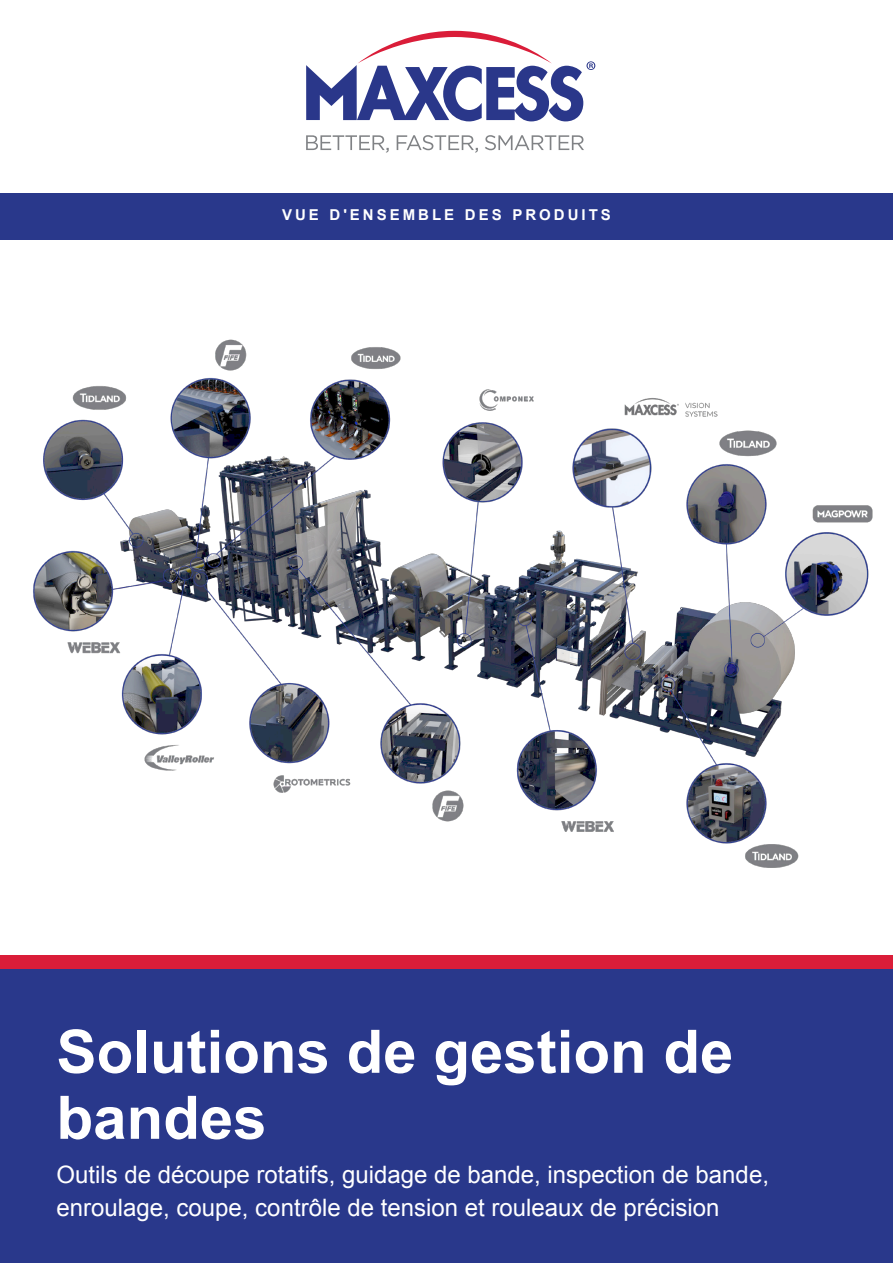
<style>
.page{position:relative;width:893px;height:1263px;background:#fff}
.page>*{position:absolute;margin:0;border:0;box-sizing:border-box;transform-origin:0 0}
.Headline_Titel{font:700 60px/66px "Arial";color:#fff}
.Subline_Titel{font:24px/33px "Arial";color:#fff}
.Category{font:700 15px "Arial";letter-spacing:.2em;color:#fff}
</style>
<div class="page">
<div style="left:0;top:969px;width:893px;height:294px;background:#29388b"></div>
<div style="left:0;top:955px;width:893px;height:14px;background:#da1d39"></div>
<div style="left:0;top:193px;width:893px;height:46px;background:#29388b"></div>
<svg style="left:306px;top:31px;width:289px;height:90px"></svg>
<svg style="left:306px;top:135px;width:83px;height:18px"></svg>
<svg style="left:397px;top:135px;width:81px;height:18px"></svg>
<svg style="left:485px;top:135px;width:99px;height:15px"></svg>
<img style="left:33px;top:339px;width:840px;height:529px">
<p class="Category" style="left:282px;top:205px;width:330px">VUE D'ENSEMBLE DES PRODUITS</p>
<p class="Headline_Titel" style="left:57px;top:1021px;width:678px">Solutions de gestion de bandes</p>
<p class="Subline_Titel" style="left:57px;top:1158px;width:714px">Outils de découpe rotatifs, guidage de bande, inspection de bande, enroulage, coupe, contrôle de tension et rouleaux de précision</p>
</div>
